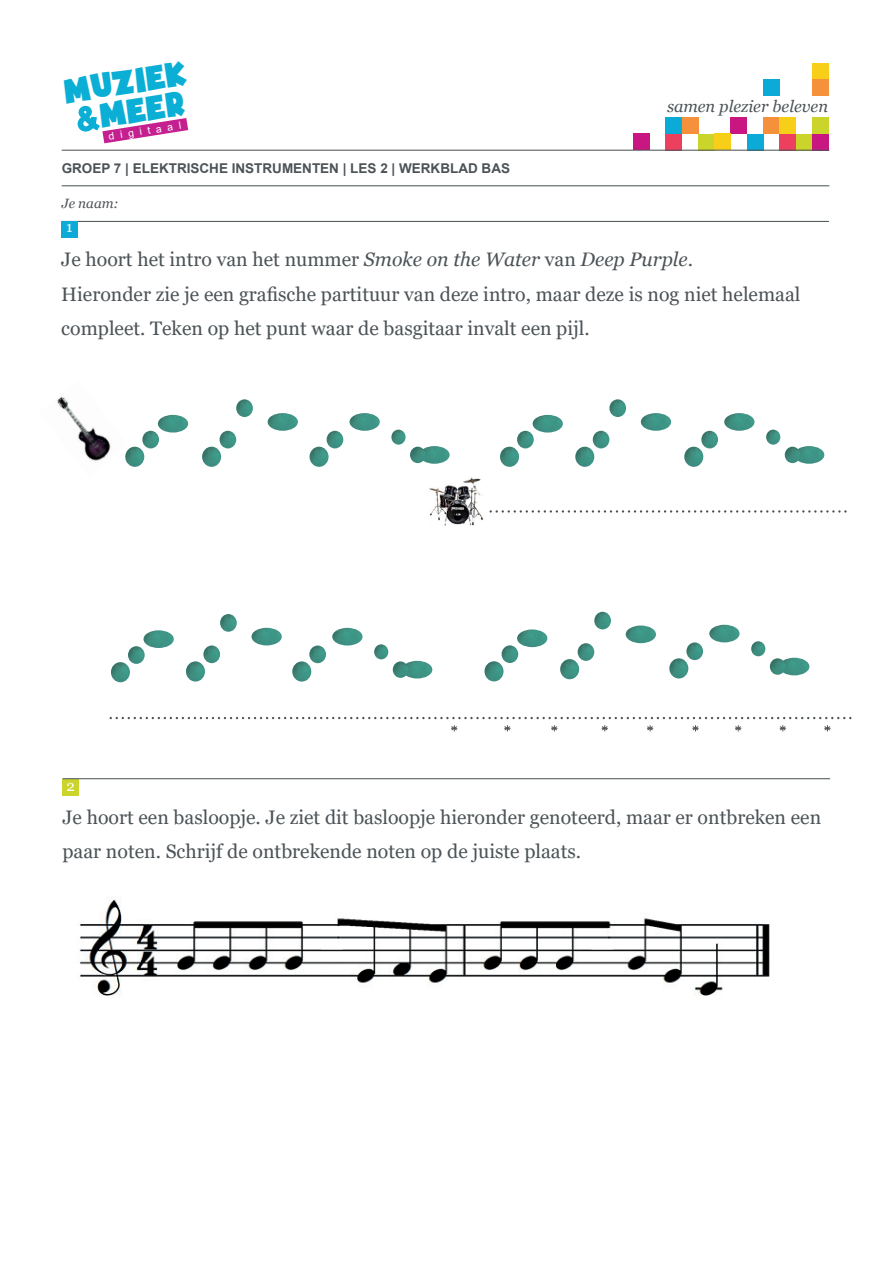
<style>
.page{position:relative;width:893px;height:1263px;background:#fff}
.page>*{position:absolute;margin:0;border:0;box-sizing:border-box;transform-origin:0 0}
.t1{font:39.45px/29.7px "Soupof Justice";color:#0baed5;text-align:right}
.t2{font:19.5px/34.5px "Georgia";color:#4c5357}
.t3{font:italic 16.35px "Georgia";color:#4c5357}
.t4{font:15px "Georgia";color:#fff}
.t5{font:700 13.5px "Arial";color:#4c5357}
.t6{font:italic 13.5px "Georgia";color:#4c5357}
.t7{font:10.35px "Arial";color:#fff}
.s1{font-style:italic}
</style>
<div class="page">
<div style="left:698px;top:134px;width:16px;height:16px;background:#cad42b"></div>
<div style="left:682px;top:118px;width:16px;height:16px;background:#f6913b"></div>
<div style="left:796px;top:134px;width:16px;height:16px;background:#cad42b"></div>
<div style="left:666px;top:134px;width:16px;height:16px;background:#ed405f"></div>
<div style="left:731px;top:118px;width:16px;height:16px;background:#c81781"></div>
<div style="left:763px;top:118px;width:17px;height:16px;background:#f6913b"></div>
<div style="left:747px;top:134px;width:16px;height:16px;background:#0baad7"></div>
<div style="left:633px;top:134px;width:16px;height:16px;background:#c81781"></div>
<div style="left:714px;top:134px;width:17px;height:16px;background:#f7cf18"></div>
<div style="left:780px;top:134px;width:16px;height:16px;background:#ed405f"></div>
<div style="left:780px;top:118px;width:16px;height:16px;background:#f7cf18"></div>
<div style="left:812px;top:134px;width:16px;height:16px;background:#c81781"></div>
<div style="left:813px;top:63px;width:16px;height:17px;background:#f7cf18"></div>
<hr style="left:62px;top:150px;width:767px;height:1px;background:#4c5357">
<hr style="left:62px;top:185px;width:767px;height:1px;background:#4c5357">
<div style="left:812px;top:118px;width:16px;height:16px;background:#cad42b"></div>
<div style="left:764px;top:80px;width:16px;height:16px;background:#0baad7"></div>
<div style="left:813px;top:80px;width:16px;height:16px;background:#f6913b"></div>
<div style="left:666px;top:118px;width:16px;height:16px;background:#0baad7"></div>
<hr style="left:61px;top:221px;width:768px;height:1px;background:#4c5357">
<div style="left:61px;top:221px;width:17px;height:16px;background:#0baad7"></div>
<div style="left:62px;top:779px;width:17px;height:16px;background:#cad42b"></div>
<img style="left:57px;top:396px;width:54px;height:65px">
<img style="left:419px;top:446px;width:31px;height:18px">
<img style="left:429px;top:477px;width:54px;height:49px">
<svg style="left:451px;top:725px;width:6px;height:6px"></svg>
<svg style="left:504px;top:725px;width:6px;height:6px"></svg>
<svg style="left:551px;top:725px;width:6px;height:6px"></svg>
<svg style="left:601px;top:725px;width:7px;height:6px"></svg>
<svg style="left:647px;top:725px;width:6px;height:6px"></svg>
<svg style="left:692px;top:725px;width:7px;height:6px"></svg>
<svg style="left:735px;top:725px;width:6px;height:6px"></svg>
<svg style="left:779px;top:725px;width:7px;height:6px"></svg>
<svg style="left:824px;top:725px;width:6px;height:6px"></svg>
<svg style="left:110px;top:717px;width:741px;height:2px"></svg>
<svg style="left:490px;top:510px;width:357px;height:3px"></svg>
<img style="left:125px;top:447px;width:19px;height:20px">
<img style="left:142px;top:431px;width:17px;height:17px">
<img style="left:158px;top:415px;width:30px;height:18px">
<img style="left:202px;top:447px;width:19px;height:20px">
<img style="left:220px;top:431px;width:16px;height:17px">
<img style="left:236px;top:399px;width:17px;height:18px">
<img style="left:268px;top:413px;width:30px;height:18px">
<img style="left:349px;top:413px;width:31px;height:18px">
<img style="left:310px;top:447px;width:19px;height:20px">
<img style="left:327px;top:431px;width:16px;height:17px">
<img style="left:391px;top:430px;width:15px;height:15px;border-radius:7px">
<img style="left:410px;top:447px;width:16px;height:16px">
<img style="left:500px;top:447px;width:19px;height:20px">
<img style="left:517px;top:431px;width:17px;height:17px">
<img style="left:533px;top:415px;width:30px;height:18px">
<img style="left:575px;top:447px;width:19px;height:20px">
<img style="left:593px;top:431px;width:16px;height:17px">
<img style="left:609px;top:399px;width:17px;height:18px">
<img style="left:641px;top:413px;width:30px;height:18px">
<img style="left:794px;top:446px;width:30px;height:18px">
<img style="left:724px;top:413px;width:30px;height:18px">
<img style="left:684px;top:447px;width:19px;height:20px">
<img style="left:701px;top:431px;width:17px;height:17px">
<img style="left:766px;top:430px;width:14px;height:15px;border-radius:7px">
<img style="left:785px;top:447px;width:15px;height:16px">
<img style="left:408px;top:661px;width:24px;height:17px">
<img style="left:332px;top:628px;width:30px;height:17px">
<img style="left:292px;top:661px;width:19px;height:21px">
<img style="left:309px;top:645px;width:17px;height:18px">
<img style="left:374px;top:644px;width:14px;height:15px;border-radius:7px">
<img style="left:393px;top:661px;width:15px;height:17px">
<img style="left:785px;top:658px;width:24px;height:17px">
<img style="left:709px;top:625px;width:31px;height:17px">
<img style="left:669px;top:658px;width:19px;height:20px">
<img style="left:686px;top:642px;width:17px;height:18px">
<img style="left:751px;top:641px;width:14px;height:15px;border-radius:7px">
<img style="left:770px;top:658px;width:15px;height:17px">
<img style="left:560px;top:659px;width:19px;height:20px">
<img style="left:578px;top:643px;width:16px;height:18px">
<img style="left:594px;top:612px;width:17px;height:17px">
<img style="left:626px;top:625px;width:30px;height:18px">
<img style="left:186px;top:661px;width:19px;height:20px">
<img style="left:203px;top:645px;width:17px;height:18px">
<img style="left:220px;top:614px;width:17px;height:18px">
<img style="left:251px;top:628px;width:31px;height:17px">
<img style="left:111px;top:662px;width:19px;height:20px">
<img style="left:128px;top:646px;width:17px;height:18px">
<img style="left:144px;top:630px;width:30px;height:18px">
<img style="left:484px;top:661px;width:19px;height:20px">
<img style="left:502px;top:645px;width:16px;height:18px">
<img style="left:517px;top:629px;width:30px;height:18px">
<hr style="left:62px;top:778px;width:768px;height:1px;background:#4c5357">
<img style="left:77px;top:898px;width:693px;height:98px">
<svg style="left:77px;top:105px;width:111px;height:38px"></svg>
<h1 class="t1" style="left:61px;top:77px;width:125px;rotate:-9deg">muziek meer</h1>
<p class="t7" style="left:108px;top:129px;width:75px;rotate:-9deg">digitaal</p>
<p class="t5" style="left:62px;top:159px;width:450px">GROEP 7 | ELEKTRISCHE INSTRUMENTEN | LES 2 | WERKBLAD BAS</p>
<p class="t6" style="left:62px;top:195px;width:59px">Je naam:</p>
<p class="t4" style="left:66px;top:218px;width:8px">1</p>
<p class="t3" style="left:667px;top:96px;width:163px">samen plezier beleven</p>
<p class="t2" style="left:61px;top:243px;width:741px">Je hoort het intro van het nummer <span class="s1">Smoke on the Water</span> van <span class="s1">Deep Purple</span>.<br>Hieronder zie je een grafische partituur van deze intro, maar deze is nog niet helemaal compleet. Teken op het punt waar de basgitaar invalt een pijl.</p>
<p class="t4" style="left:66px;top:776px;width:10px">2</p>
<p class="t2" style="left:62px;top:800px;width:760px">Je hoort een basloopje. Je ziet dit basloopje hieronder genoteerd, maar er ontbreken een paar noten. Schrijf de ontbrekende noten op de juiste plaats.</p>
</div>
